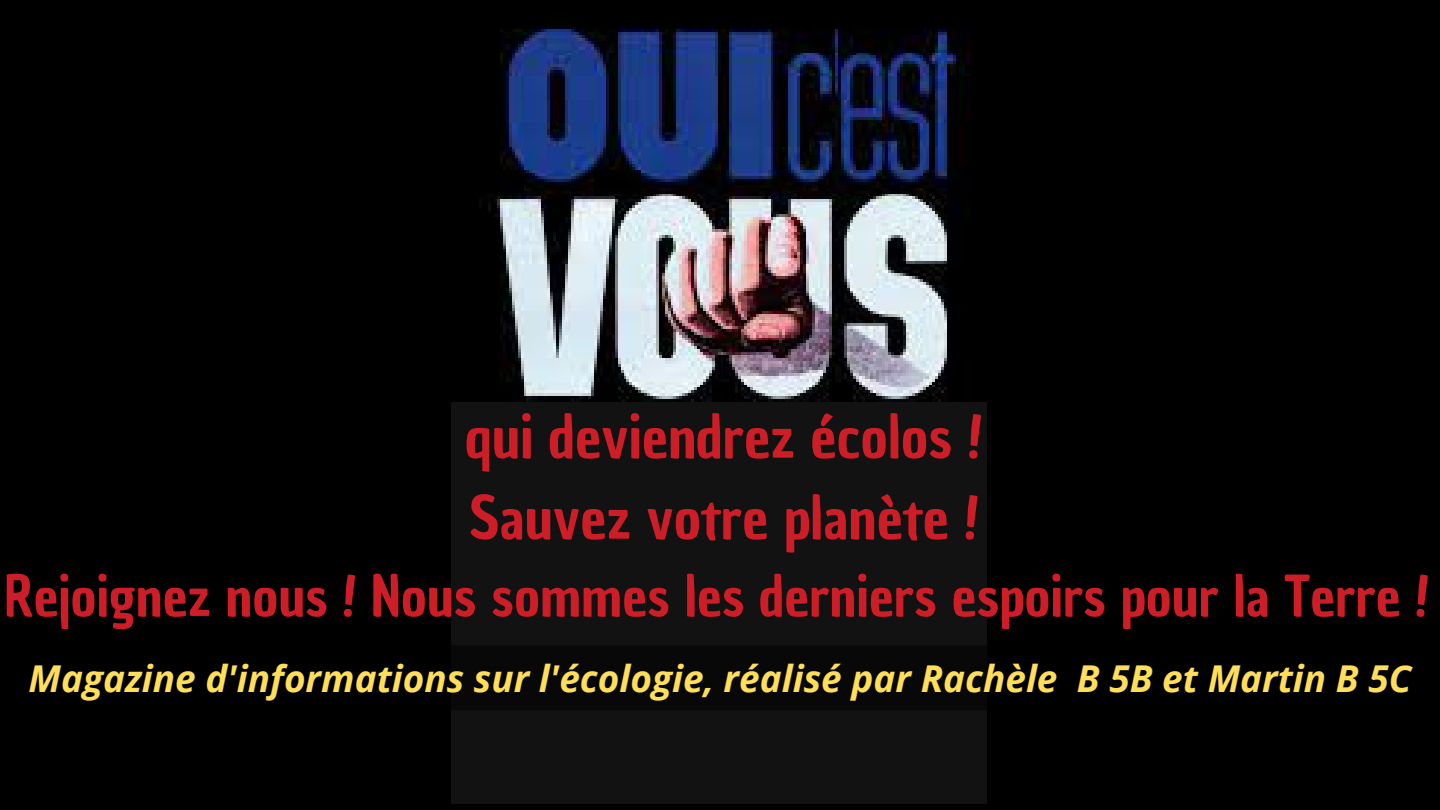
<style>
.page{position:relative;width:1440px;height:810px;background:#000}
.page>*{position:absolute;margin:0;border:0;box-sizing:border-box;transform-origin:0 0}
.t1{font:58.1px/81px "Chau Philomene One";color:#cd1e28}
.t2{font:55.1px "Chau Philomene One";color:#cd1e28}
.t3{font:italic 700 37px "Open Sans";color:#ffde59}
</style>
<div class="page">
<img style="left:488px;top:26px;width:482px;height:376px">
<div style="left:451px;top:403px;width:536px;height:401px;background:#121212"></div>
<div style="left:14px;top:645px;width:1412px;height:65px;background:#000;border-radius:16px"></div>
<h1 class="t1" style="left:466px;top:397px;width:518px">qui deviendrez écolos !<br>Sauvez votre planète !</h1>
<h2 class="t2" style="left:4px;top:559px;width:1426px">Rejoignez nous ! Nous sommes les derniers espoirs pour la Terre !</h2>
<p class="t3" style="left:29px;top:653px;width:1384px">Magazine d'informations sur l'écologie, réalisé par Rachèle B 5B et Martin B 5C</p>
</div>
